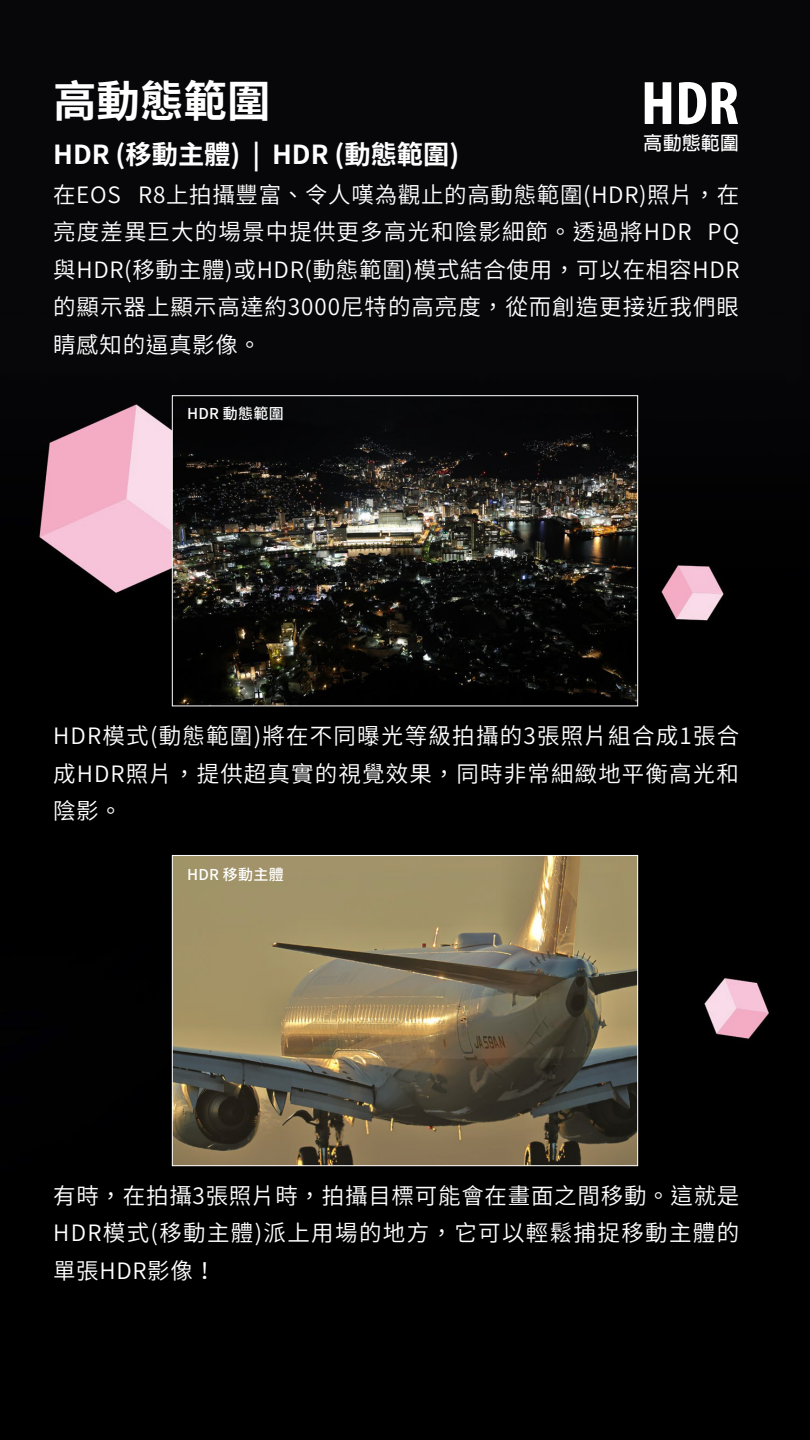
<style>
.page{position:relative;width:810px;height:1440px;background:#fff}
.page>*{position:absolute;margin:0;border:0;box-sizing:border-box;transform-origin:0 0}
.t1{font:700 43.5px "Source Han Sans TW";color:#fff}
.t2{font:700 26.25px "Source Han Sans TW";color:#fff}
.t3{font:22.5px/37.5px "Source Han Sans TW";letter-spacing:.05em;color:#fff;text-align:justify}
.t4{font:700 18.75px "Adobe Fan Heiti Std";letter-spacing:.02em;color:#fff}
.t5{font:500 15px "Source Han Sans TW";letter-spacing:.02em;color:#fff}
</style>
<div class="page">
<img style="left:0;top:0;width:810px;height:1440px">
<img style="left:174px;top:857px;width:462px;height:307px">
<div style="left:172px;top:855px;width:466px;height:311px;border:1px solid #fff"></div>
<img style="left:174px;top:397px;width:462px;height:307px">
<div style="left:172px;top:395px;width:466px;height:311px;border:1px solid #fff"></div>
<svg style="left:645px;top:82px;width:26px;height:42px"></svg>
<svg style="left:679px;top:82px;width:27px;height:42px"></svg>
<svg style="left:712px;top:82px;width:26px;height:42px"></svg>
<h1 class="t1" style="left:53px;top:77px;width:219px">高動態範圍</h1>
<p class="t2" style="left:53px;top:140px;width:408px">HDR (移動主體) | HDR (動態範圍)</p>
<p class="t4" style="left:644px;top:131px;width:97px">高動態範圍</p>
<p class="t3" style="left:53px;top:176px;width:688px">在EOS R8上拍攝豐富、令人嘆為觀止的高動態範圍(HDR)照片，在亮度差異巨大的場景中提供更多高光和陰影細節。透過將HDR PQ與HDR(移動主體)或HDR(動態範圍)模式結合使用，可以在相容HDR的顯示器上顯示高達約3000尼特的高亮度，從而創造更接近我們眼睛感知的逼真影像。</p>
<p class="t5" style="left:187px;top:405px;width:98px">HDR 動態範圍</p>
<p class="t3" style="left:53px;top:718px;width:688px">HDR模式(動態範圍)將在不同曝光等級拍攝的3張照片組合成1張合成HDR照片，提供超真實的視覺效果，同時非常細緻地平衡高光和陰影。</p>
<p class="t5" style="left:187px;top:866px;width:98px">HDR 移動主體</p>
<p class="t3" style="left:53px;top:1177px;width:688px">有時，在拍攝3張照片時，拍攝目標可能會在畫面之間移動。這就是HDR模式(移動主體)派上用場的地方，它可以輕鬆捕捉移動主體的單張HDR影像！</p>
</div>
